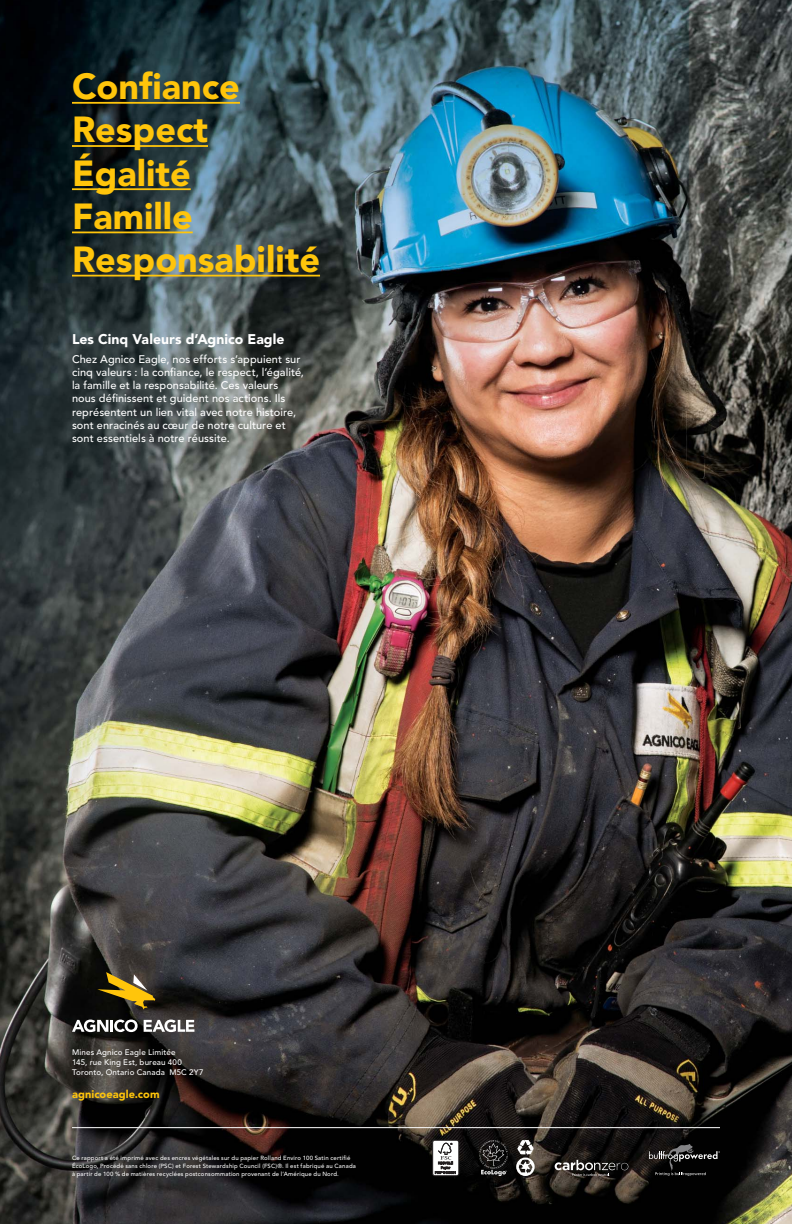
<style>
.page{position:relative;width:792px;height:1224px;background:#fff}
.page>*{position:absolute;margin:0;border:0;box-sizing:border-box;transform-origin:0 0}
.t1{font:900 36px/43.2px "Avenir LT Std";color:#ffc50b}
.t2{font:900 14px "Avenir LT Std";color:#fff}
.t3{font:500 11px/13.2px "Avenir LT Std";letter-spacing:.005em;color:#fff}
.t4{font:900 11px "Avenir LT Std";letter-spacing:.005em;color:#ffc50b}
.t5{font:500 8px/10px "Avenir LT Std";letter-spacing:.02em;color:#fff}
.t6{font:500 6px/8px "Avenir LT Std";letter-spacing:.03em;color:#fff}
</style>
<div class="page">
<img style="left:0;top:0;width:792px;height:1224px">
<hr style="left:72px;top:102px;width:168px;height:2px;background:#ffc50b">
<hr style="left:72px;top:145px;width:136px;height:2px;background:#ffc50b">
<hr style="left:72px;top:188px;width:119px;height:2px;background:#ffc50b">
<hr style="left:72px;top:232px;width:121px;height:1px;background:#ffc50b">
<hr style="left:72px;top:275px;width:248px;height:2px;background:#ffc50b">
<svg style="left:72px;top:1020px;width:66px;height:12px"></svg>
<svg style="left:144px;top:1020px;width:50px;height:12px"></svg>
<svg style="left:97px;top:972px;width:58px;height:38px;background:#6a581e"></svg>
<svg style="left:555px;top:1160px;width:73px;height:17px"></svg>
<svg style="left:649px;top:1144px;width:71px;height:32px;background:#262625"></svg>
<svg style="left:479px;top:1140px;width:29px;height:36px"></svg>
<svg style="left:516px;top:1139px;width:19px;height:37px"></svg>
<div style="left:433px;top:1140px;width:26px;height:36px;background:#fff;border-radius:2px"></div>
<div style="left:432px;top:1140px;width:27px;height:36px;border:1px solid #231f20;border-radius:2px"></div>
<svg style="left:435px;top:1143px;width:21px;height:31px"></svg>
<hr style="left:72px;top:1127px;width:648px;height:1px;background:#fff">
<h1 class="t1" style="left:72px;top:66px;width:250px">Confiance<br>Respect<br>Égalité<br>Famille<br>Responsabilité</h1>
<p class="t2" style="left:72px;top:331px;width:214px">Les Cinq Valeurs d’Agnico Eagle</p>
<p class="t3" style="left:72px;top:353px;width:234px">Chez Agnico Eagle, nos efforts s’appuient sur cinq valeurs : la confiance, le respect, l’égalité, la famille et la responsabilité. Ces valeurs nous définissent et guident nos actions. Ils représentent un lien vital avec notre histoire, sont enracinés au cœur de notre culture et sont essentiels à notre réussite.</p>
<p class="t5" style="left:72px;top:1048px;width:133px">Mines Agnico Eagle Limitée<br>145, rue King Est, bureau 400<br>Toronto, Ontario Canada M5C 2Y7</p>
<p class="t4" style="left:72px;top:1088px;width:89px">agnicoeagle.com</p>
<p class="t6" style="left:72px;top:1154px;width:285px">Ce rapport a été imprimé avec des encres végétales sur du papier Rolland Enviro 100 Satin certifié<br>ÉcoLogo, Procédé sans chlore (PSC) et Forest Stewardship Council (FSC)®. Il est fabriqué au Canada à partir de 100 % de matières recyclées postconsommation provenant de l’Amérique du Nord.</p>
</div>
